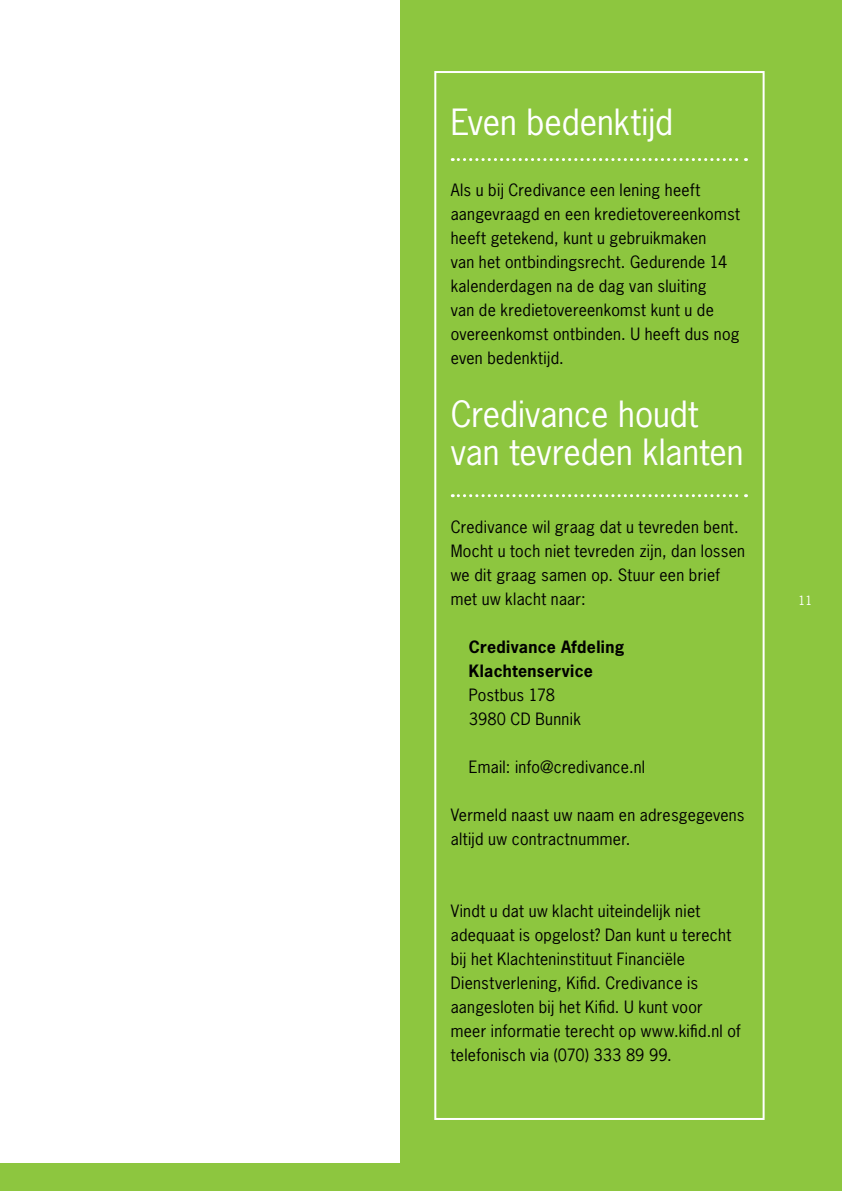
<style>
.page{position:relative;width:842px;height:1191px;background:#fff}
.page>*{position:absolute;margin:0;border:0;box-sizing:border-box;transform-origin:0 0}
.t1{font:34px/38px "News Gothic Std";color:#fff}
.t2{font:16px/24px "News Gothic Std";letter-spacing:.02em;color:#000}
.t3{font:700 16px/24px "News Gothic Std";letter-spacing:.02em;color:#000}
.t4{font:12px "News Gothic Std";color:#fff}
</style>
<div class="page">
<div style="left:0;top:1163px;width:842px;height:28px;background:#8dc63f"></div>
<div style="left:400px;top:0;width:442px;height:1191px;background:#8dc63f"></div>
<div style="left:434px;top:71px;width:331px;height:1049px;border:2px solid #fff"></div>
<svg style="left:452px;top:158px;width:294px;height:3px"></svg>
<svg style="left:452px;top:494px;width:294px;height:3px"></svg>
<h1 class="t1" style="left:451px;top:102px;width:224px">Even bedenktijd</h1>
<p class="t2" style="left:451px;top:178px;width:291px">Als u bij Credivance een lening heeft aangevraagd en een kredietovereenkomst heeft getekend, kunt u gebruikmaken<br>van het ontbindingsrecht. Gedurende 14 kalenderdagen na de dag van sluiting<br>van de kredietovereenkomst kunt u de overeenkomst ontbinden. U heeft dus nog even bedenktijd.</p>
<h1 class="t1" style="left:451px;top:394px;width:294px">Credivance houdt van tevreden klanten</h1>
<p class="t2" style="left:451px;top:514px;width:296px">Credivance wil graag dat u tevreden bent.<br>Mocht u toch niet tevreden zijn, dan lossen we dit graag samen op. Stuur een brief met uw klacht naar:</p>
<p class="t3" style="left:469px;top:634px;width:157px">Credivance Afdeling<br>Klachtenservice</p>
<p class="t2" style="left:469px;top:682px;width:114px">Postbus 178<br>3980 CD Bunnik</p>
<p class="t2" style="left:469px;top:754px;width:178px">Email: info@credivance.nl</p>
<p class="t2" style="left:451px;top:802px;width:295px">Vermeld naast uw naam en adresgegevens altijd uw contractnummer.</p>
<p class="t2" style="left:451px;top:898px;width:292px">Vindt u dat uw klacht uiteindelijk niet adequaat is opgelost? Dan kunt u terecht bij het Klachteninstituut Financiële Dienstverlening, Kifid. Credivance is aangesloten bij het Kifid. U kunt voor meer informatie terecht op www.kifid.nl of telefonisch via (070) 333 89 99.</p>
<p class="t4" style="left:798px;top:592px;width:15px">11</p>
</div>
